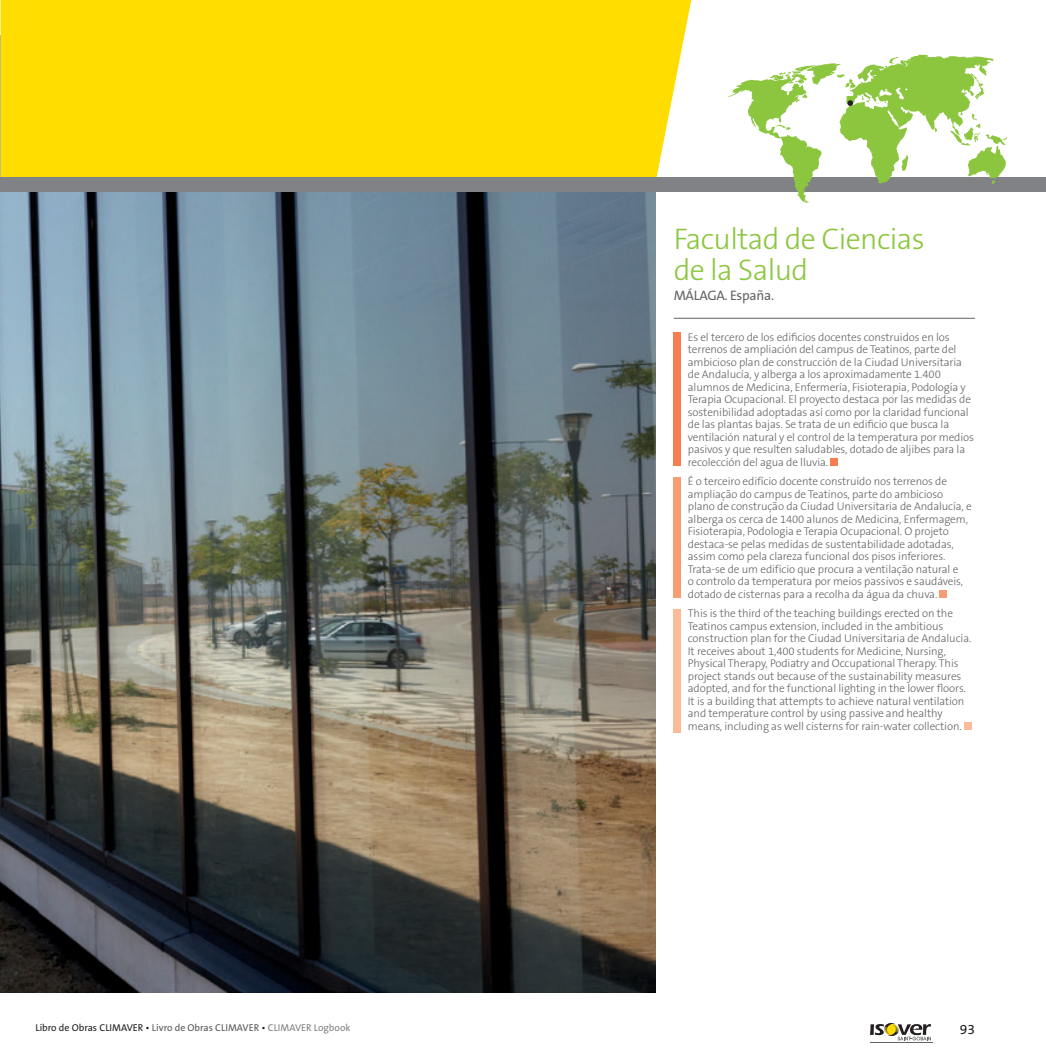
<style>
.page{position:relative;width:1046px;height:1063px;background:#fff}
.page>*{position:absolute;margin:0;border:0;box-sizing:border-box;transform-origin:0 0}
.t1{font:300 30px/31.2px "The Sans B3";letter-spacing:-.02em;color:#8cc63f}
.t2{font:13.75px "The Sans B5 Plain";letter-spacing:-.02em;color:#636466}
.t3{font:13.75px "The Sans B5 Plain";color:#231f20}
.t4{font:300 11.25px/12.5px "The Sans B3";letter-spacing:-.01em;color:#636466}
.t5{font:10px "The Sans B5 Plain";color:#231f20}
.s1{color:#58595b}
.s2{color:#808285}
</style>
<div class="page">
<img style="left:0;top:35px;width:656px;height:957px">
<hr style="left:673px;top:318px;width:301px;height:1px;background:#636466">
<div style="left:830px;top:459px;width:7px;height:7px;background:#f47e4f"></div>
<div style="left:939px;top:591px;width:7px;height:7px;background:#f79c73"></div>
<div style="left:963px;top:723px;width:7px;height:7px;background:#fbbb9b"></div>
<div style="left:673px;top:332px;width:7px;height:134px;background:#f47e4f"></div>
<div style="left:673px;top:477px;width:7px;height:121px;background:#f79c73"></div>
<div style="left:673px;top:609px;width:7px;height:123px;background:#fbbb9b"></div>
<div style="left:1px;top:0;width:690px;height:177px;background:#fd0"></div>
<div style="left:0;top:177px;width:1045px;height:14px;background:#808285"></div>
<svg style="left:870px;top:1023px;width:60px;height:17px"></svg>
<hr style="left:870px;top:1042px;width:62px;height:1px;background:#636466">
<svg style="left:727px;top:55px;width:279px;height:148px"></svg>
<h1 class="t1" style="left:673px;top:226px;width:252px">Facultad de Ciencias de la Salud</h1>
<p class="t2" style="left:673px;top:290px;width:102px">MÁLAGA. España.</p>
<p class="t4" style="left:687px;top:332px;width:287px">Es el tercero de los edificios docentes construidos en los terrenos de ampliación del campus de Teatinos, parte del ambicioso plan de construcción de la Ciudad Universitaria de Andalucía, y alberga a los aproximadamente 1.400 alumnos de Medicina, Enfermería, Fisioterapia, Podología y Terapia Ocupacional. El proyecto destaca por las medidas de sostenibilidad adoptadas así como por la claridad funcional de las plantas bajas. Se trata de un edificio que busca la ventilación natural y el control de la temperatura por medios pasivos y que resulten saludables, dotado de aljibes para la recolección del agua de lluvia.</p>
<p class="t4" style="left:687px;top:476px;width:285px">É o terceiro edifício docente construído nos terrenos de ampliação do campus de Teatinos, parte do ambicioso plano de construção da Ciudad Universitaria de Andalucía, e alberga os cerca de 1400 alunos de Medicina, Enfermagem, Fisioterapia, Podologia e Terapia Ocupacional. O projeto destaca-se pelas medidas de sustentabilidade adotadas, assim como pela clareza funcional dos pisos inferiores.<br>Trata-se de um edifício que procura a ventilação natural e<br>o controlo da temperatura por meios passivos e saudáveis, dotado de cisternas para a recolha da água da chuva.</p>
<p class="t4" style="left:687px;top:608px;width:285px">This is the third of the teaching buildings erected on the Teatinos campus extension, included in the ambitious construction plan for the Ciudad Universitaria de Andalucía.<br>It receives about 1,400 students for Medicine, Nursing, Physical Therapy, Podiatry and Occupational Therapy. This project stands out because of the sustainability measures adopted, and for the functional lighting in the lower floors.<br>It is a building that attempts to achieve natural ventilation and temperature control by using passive and healthy means, including as well cisterns for rain-water collection.</p>
<p class="t5" style="left:35px;top:1024px;width:316px">Libro de Obras CLIMAVER • <span class="s1">Livro de Obras CLIMAVER</span> • <span class="s2">CLIMAVER Logbook</span></p>
<p class="t3" style="left:959px;top:1024px;width:17px">93</p>
</div>
